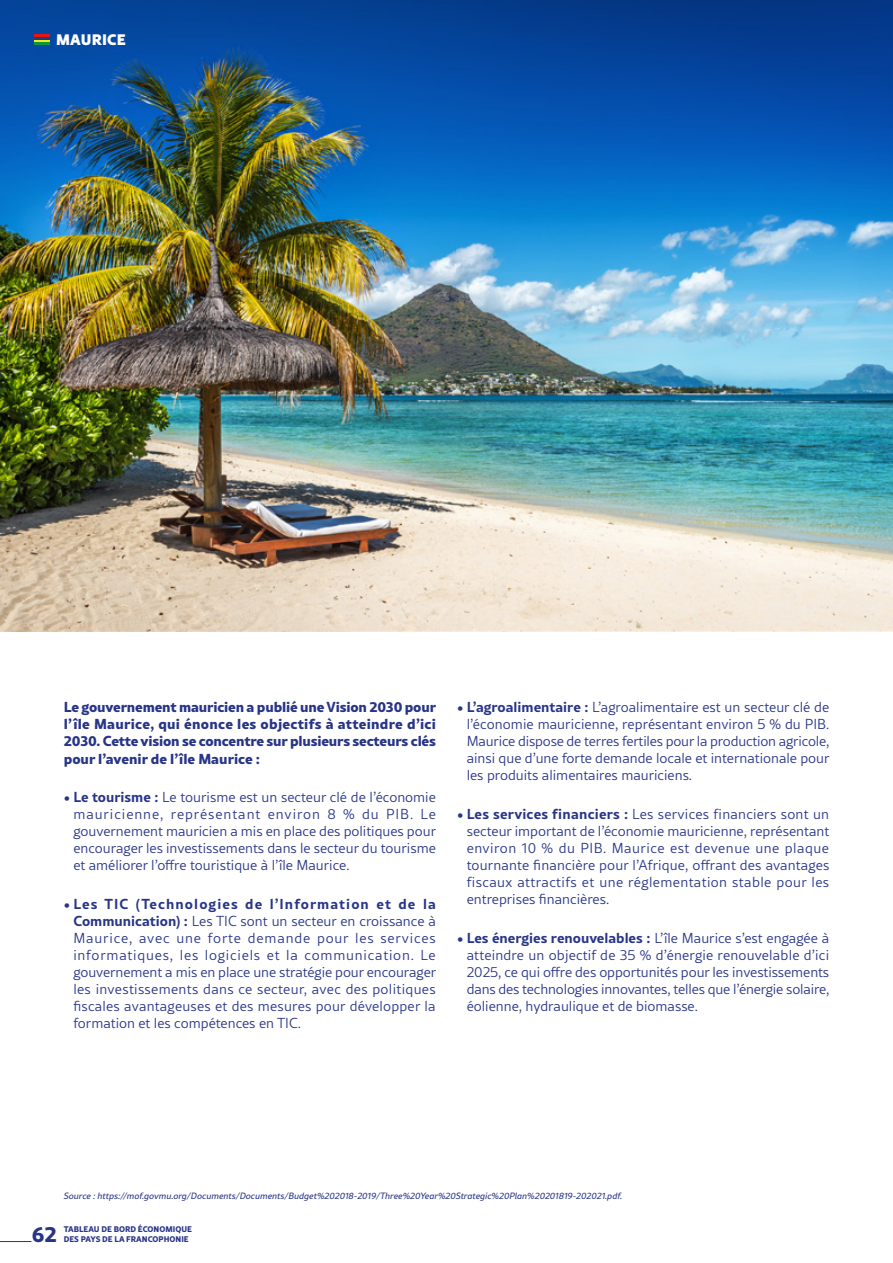
<style>
.page{position:relative;width:893px;height:1263px;background:#fff}
.page>*{position:absolute;margin:0;border:0;box-sizing:border-box;transform-origin:0 0}
.t1{font:800 21.6px "Rival Sans";color:#283587}
.Rubriquage{font:900 15px "Rival Sans";letter-spacing:.01em;color:#fff}
.BODY{font:300 14.25px/17.1px "Rival Sans";color:#283587;text-align:justify}
.Chapo_1{font:800 14.25px/17.2px "Rival Sans";letter-spacing:-.01em;color:#283587;text-align:justify}
.t2{font:italic 9px "Rival Sans";color:#283587}
.t3{font:800 8.1px "Rival Sans";color:#283587}
.s1{font-weight:700}
</style>
<div class="page">
<img style="left:0;top:0;width:893px;height:631px">
<div style="left:34px;top:35px;width:16px;height:10px;background:#e41513"></div>
<hr style="left:34px;top:37px;width:16px;height:3px;background:#233a85">
<hr style="left:34px;top:40px;width:16px;height:3px;background:#f8e914">
<svg style="left:34px;top:43px;width:16px;height:2px"></svg>
<hr style="left:0;top:1241px;width:31px;height:1px;background:#283587">
<p class="Rubriquage" style="left:56px;top:27px;width:71px">MAURICE</p>
<p class="Chapo_1" style="left:64px;top:697px;width:374px">Le gouvernement mauricien a publié une Vision 2030 pour l’île Maurice, qui énonce les objectifs à atteindre d’ici 2030. Cette vision se concentre sur plusieurs secteurs clés pour l’avenir de l’île Maurice :</p>
<p class="BODY" style="left:73px;top:788px;width:364px;text-indent:-10px"><span class="s1">• Le tourisme :</span> Le tourisme est un secteur clé de l’économie mauricienne, représentant environ 8 % du PIB. Le gouvernement mauricien a mis en place des politiques pour encourager les investissements dans le secteur du tourisme et améliorer l’offre touristique à l’île Maurice.</p>
<p class="BODY" style="left:73px;top:895px;width:364px;text-indent:-10px"><span class="s1">• Les TIC (Technologies de l’Information et de la Communication) :</span> Les TIC sont un secteur en croissance à Maurice, avec une forte demande pour les services informatiques, les logiciels et la communication. Le gouvernement a mis en place une stratégie pour encourager les investissements dans ce secteur, avec des politiques fiscales avantageuses et des mesures pour développer la formation et les compétences en TIC.</p>
<p class="BODY" style="left:467px;top:698px;width:364px;text-indent:-10px"><span class="s1">• L’agroalimentaire :</span> L’agroalimentaire est un secteur clé de l’économie mauricienne, représentant environ 5 % du PIB.<br>Maurice dispose de terres fertiles pour la production agricole, ainsi que d’une forte demande locale et internationale pour les produits alimentaires mauriciens.</p>
<p class="BODY" style="left:467px;top:805px;width:364px;text-indent:-10px"><span class="s1">• Les services financiers :</span> Les services financiers sont un secteur important de l’économie mauricienne, représentant environ 10 % du PIB. Maurice est devenue une plaque tournante financière pour l’Afrique, offrant des avantages fiscaux attractifs et une réglementation stable pour les entreprises financières.</p>
<p class="BODY" style="left:467px;top:929px;width:364px;text-indent:-10px"><span class="s1">• Les énergies renouvelables :</span> L’île Maurice s’est engagée à atteindre un objectif de 35 % d’énergie renouvelable d’ici 2025, ce qui offre des opportunités pour les investissements dans des technologies innovantes, telles que l’énergie solaire, éolienne, hydraulique et de biomasse.</p>
<p class="t2" style="left:64px;top:1189px;width:560px">Source : https://mof.govmu.org/Documents/Documents/Budget%202018-2019/Three%20Year%20Strategic%20Plan%20201819-202021.pdf.</p>
<p class="t3" style="left:64px;top:1223px;width:130px">TABLEAU DE BORD ÉCONOMIQUE</p>
<h1 class="t1" style="left:32px;top:1217px;width:27px">62</h1>
<p class="t3" style="left:64px;top:1232px;width:127px">DES PAYS DE LA FRANCOPHONIE</p>
</div>
